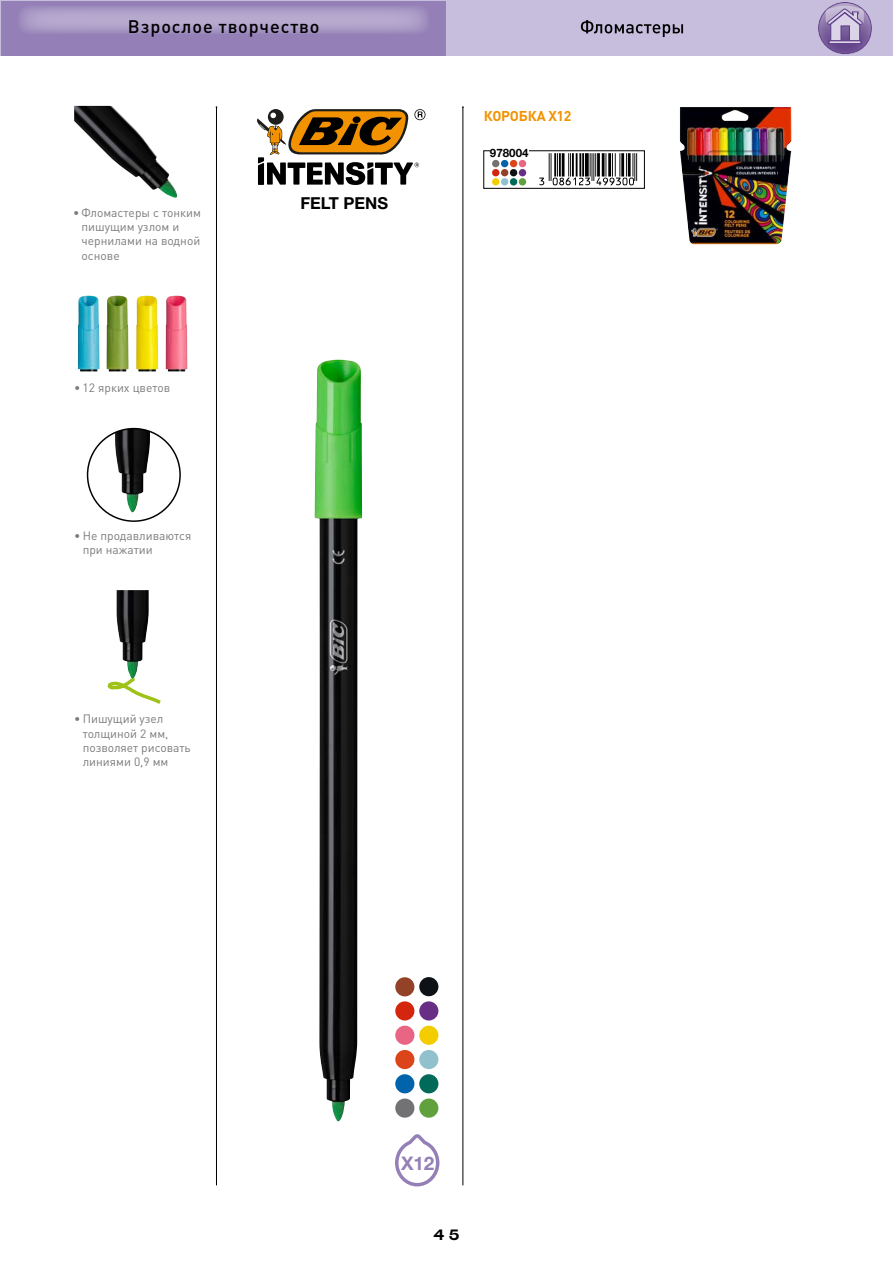
<style>
.page{position:relative;width:893px;height:1263px;background:#fff}
.page>*{position:absolute;margin:0;border:0;box-sizing:border-box;transform-origin:0 0}
.t1{font:700 18.75px "Helvetica Neue LT Std";color:#9480b7}
.t2{font:500 18px "DIN Pro";letter-spacing:.05em;color:#000}
.t3{font:700 16.5px "Helvetica Neue LT Std";color:#000}
.t4{font:700 14.1px "DIN Pro";letter-spacing:-.015em;color:#f39200}
.t5{font:13.5px "Sporting Grotesque Gras";color:#000}
.t6{font:12px/14.4px "DIN Pro";color:#7c7b7b}
.t7{font:700 11.55px "Helvetica Neue LT Std";color:#000}
</style>
<div class="page">
<div style="left:0;top:0;width:893px;height:55px;background:#c7bedd"></div>
<div style="left:805px;top:0;width:80px;height:56px;background:#fff;opacity:.31"></div>
<div style="left:818px;top:2px;width:54px;height:52px;border:1px solid #5c3b86;border-radius:50%"></div>
<svg style="left:826px;top:5px;width:38px;height:39px"></svg>
<div style="left:1px;top:1px;width:445px;height:54px;background:#9480b7"></div>
<svg style="left:18px;top:5px;width:412px;height:29px;fill:#ae9fc8"></svg>
<svg style="left:395px;top:1134px;width:45px;height:53px"></svg>
<hr style="left:216px;top:107px;width:1px;height:1078px;background:#000">
<hr style="left:463px;top:107px;width:1px;height:1078px;background:#000">
<img style="left:680px;top:107px;width:111px;height:137px">
<div style="left:419px;top:1050px;width:19px;height:19px;background:#91c1cd;border-radius:50%"></div>
<div style="left:419px;top:1001px;width:19px;height:19px;background:#682e85;border-radius:50%"></div>
<div style="left:395px;top:1050px;width:19px;height:19px;background:#dc451a;border-radius:50%"></div>
<div style="left:395px;top:1001px;width:19px;height:19px;background:#d4260e;border-radius:50%"></div>
<div style="left:419px;top:1098px;width:19px;height:20px;background:#60a13d;border-radius:50%"></div>
<div style="left:395px;top:1098px;width:19px;height:20px;background:#727274;border-radius:50%"></div>
<div style="left:419px;top:1026px;width:19px;height:19px;background:#f3cd00;border-radius:50%"></div>
<div style="left:419px;top:977px;width:19px;height:19px;background:#0e1116;border-radius:50%"></div>
<div style="left:395px;top:1026px;width:19px;height:19px;background:#e86584;border-radius:50%"></div>
<div style="left:395px;top:977px;width:19px;height:19px;background:#934227;border-radius:50%"></div>
<div style="left:419px;top:1074px;width:19px;height:19px;background:#016a59;border-radius:50%"></div>
<div style="left:395px;top:1074px;width:19px;height:19px;background:#0163ac;border-radius:50%"></div>
<img style="left:315px;top:360px;width:47px;height:761px">
<img style="left:115px;top:429px;width:35px;height:83px">
<svg style="left:492px;top:153px;width:146px;height:33px"></svg>
<div style="left:484px;top:151px;width:161px;height:38px;border:1px solid #000"></div>
<div style="left:490px;top:148px;width:39px;height:9px;background:#fff"></div>
<svg style="left:539px;top:153px;width:98px;height:32px"></svg>
<div style="left:510px;top:169px;width:7px;height:7px;background:#0e1116;border-radius:50%"></div>
<div style="left:519px;top:169px;width:7px;height:7px;background:#682e85;border-radius:50%"></div>
<div style="left:510px;top:178px;width:7px;height:7px;background:#016a59;border-radius:50%"></div>
<div style="left:501px;top:178px;width:7px;height:7px;background:#91c1cd;border-radius:50%"></div>
<div style="left:519px;top:178px;width:7px;height:7px;background:#60a13d;border-radius:50%"></div>
<div style="left:492px;top:178px;width:7px;height:7px;background:#f3cd00;border-radius:50%"></div>
<div style="left:501px;top:169px;width:7px;height:7px;background:#934227;border-radius:50%"></div>
<div style="left:492px;top:160px;width:7px;height:7px;background:#727274;border-radius:50%"></div>
<div style="left:501px;top:160px;width:7px;height:7px;background:#0163ac;border-radius:50%"></div>
<div style="left:519px;top:160px;width:7px;height:7px;background:#e86584;border-radius:50%"></div>
<div style="left:492px;top:169px;width:7px;height:7px;background:#d4260e;border-radius:50%"></div>
<div style="left:510px;top:160px;width:7px;height:7px;background:#dc451a;border-radius:50%"></div>
<img style="left:74px;top:106px;width:104px;height:92px">
<svg style="left:107px;top:679px;width:54px;height:25px"></svg>
<img style="left:116px;top:590px;width:33px;height:89px">
<svg style="left:581px;top:20px;width:102px;height:17px"></svg>
<svg style="left:257px;top:109px;width:168px;height:76px"></svg>
<img style="left:78px;top:296px;width:22px;height:75px">
<img style="left:107px;top:296px;width:22px;height:75px">
<img style="left:136px;top:296px;width:22px;height:75px">
<img style="left:166px;top:296px;width:22px;height:75px">
<h2 class="t2" style="left:128px;top:12px;width:193px">Взрослое творчество</h2>
<p class="t6" style="left:82px;top:204px;width:121px;text-indent:-9px">• Фломастеры с тонким пишущим узлом и чернилами на водной основе</p>
<p class="t6" style="left:74px;top:379px;width:98px">• 12 ярких цветов</p>
<p class="t6" style="left:83px;top:527px;width:110px;text-indent:-9px">• Не продавливаются при нажатии</p>
<p class="t6" style="left:83px;top:710px;width:109px;text-indent:-9px">• Пишущий узел толщиной 2 мм, позволяет рисовать линиями 0,9 мм</p>
<h3 class="t3" style="left:300px;top:193px;width:89px">FELT PENS</h3>
<p class="t4" style="left:484px;top:104px;width:89px">КОРОБКА X12</p>
<p class="t7" style="left:490px;top:145px;width:40px">978004</p>
<h1 class="t1" style="left:401px;top:1152px;width:35px">X12</h1>
<p class="t5" style="left:434px;top:1226px;width:27px">4 5</p>
</div>
